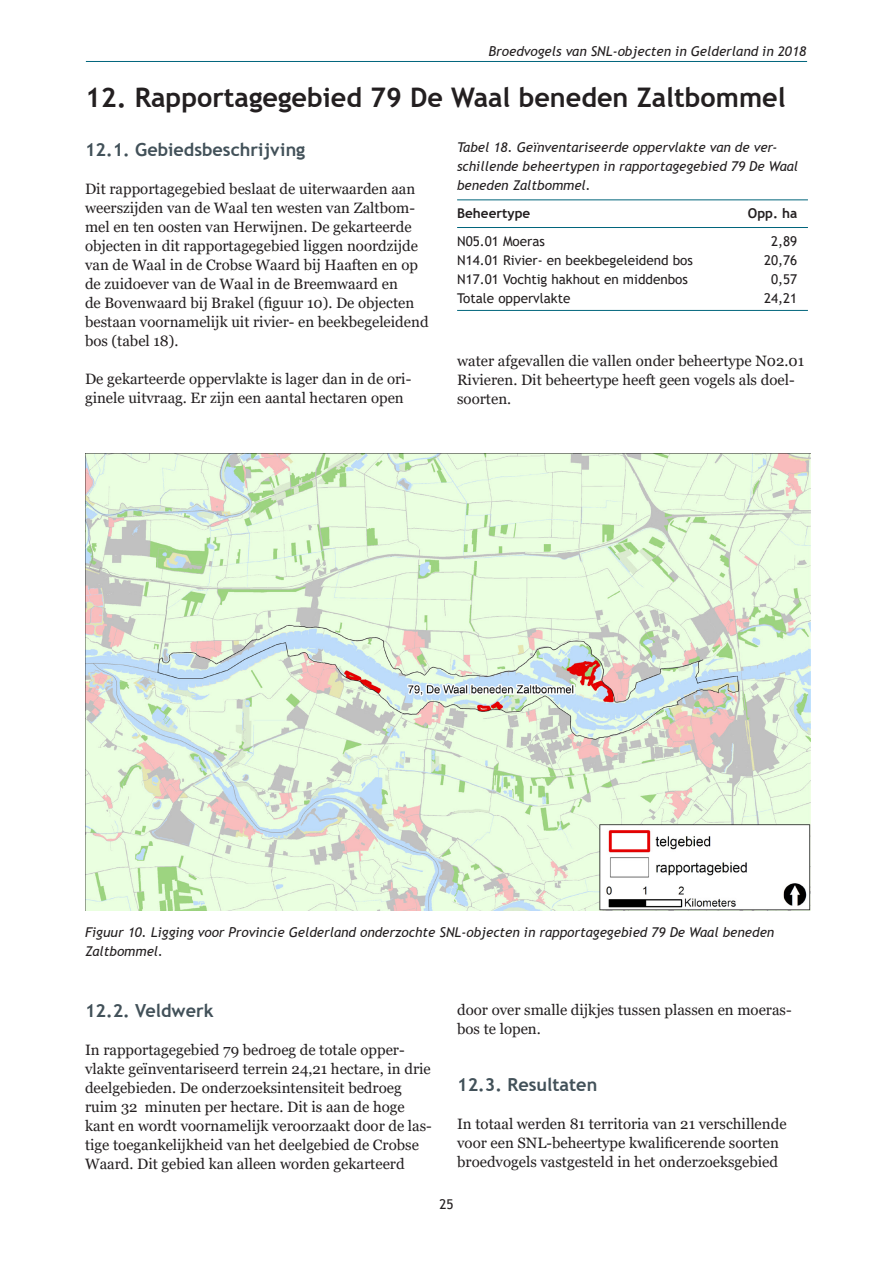
<style>
.page{position:relative;width:893px;height:1263px;background:#fff}
.page>*{position:absolute;margin:0;border:0;box-sizing:border-box;transform-origin:0 0}
.hoofdstuktitel{font:700 27px "Trebuchet MS";color:#231f20}
.paragraaf{font:700 18px "Trebuchet MS";color:#425159}
.hoofdtekst{font:15px/19px "Georgia";color:#231f20}
.tabel{font:italic 13.5px/19px "Trebuchet MS";color:#231f20}
.tabel-2{font:13.5px "Trebuchet MS";color:#231f20}
.hoofdtekst-2{font:italic 13.5px/19px "Trebuchet MS";color:#231f20}
.tabel-3{font:700 13.5px "Trebuchet MS";color:#231f20}
</style>
<div class="page">
<hr style="left:86px;top:61px;width:721px;height:1px;background:#00657c">
<hr style="left:457px;top:200px;width:351px;height:1px;background:#00657c">
<hr style="left:457px;top:227px;width:351px;height:1px;background:#00657c">
<hr style="left:457px;top:310px;width:351px;height:1px;background:#00657c">
<img style="left:85px;top:454px;width:725px;height:456px">
<p class="tabel" style="left:489px;top:42px;width:319px">Broedvogels van SNL-objecten in Gelderland in 2018</p>
<p class="hoofdstuktitel" style="left:85px;top:81px;width:702px">12. Rapportagegebied 79 De Waal beneden Zaltbommel</p>
<p class="paragraaf" style="left:85px;top:138px;width:222px">12.1. Gebiedsbeschrijving</p>
<p class="hoofdtekst" style="left:85px;top:179px;width:345px">Dit rapportagegebied beslaat de uiterwaarden aan weerszijden van de Waal ten westen van Zaltbom&shy;mel en ten oosten van Herwijnen. De gekarteerde objecten in dit rapportagegebied liggen noordzijde van de Waal in de Crobse Waard bij Haaften en op de zuidoever van de Waal in de Breemwaard en<br>de Bovenwaard bij Brakel (figuur 10). De objecten bestaan voornamelijk uit rivier- en beekbegeleidend bos (tabel 18).</p>
<p class="hoofdtekst" style="left:85px;top:369px;width:328px">De gekarteerde oppervlakte is lager dan in de ori&shy;ginele uitvraag. Er zijn een aantal hectaren open</p>
<p class="tabel" style="left:457px;top:138px;width:343px">Tabel 18. Geïnventariseerde oppervlakte van de ver&shy;schillende beheertypen in rapportagegebied 79 De Waal beneden Zaltbommel.</p>
<p class="tabel-3" style="left:457px;top:205px;width:75px">Beheertype</p>
<p class="tabel-3" style="left:748px;top:205px;width:51px">Opp. ha</p>
<p class="tabel-2" style="left:457px;top:233px;width:89px">N05.01 Moeras</p>
<p class="tabel-2" style="left:771px;top:233px;width:28px">2,89</p>
<p class="tabel-2" style="left:457px;top:252px;width:237px">N14.01 Rivier- en beekbegeleidend bos</p>
<p class="tabel-2" style="left:764px;top:252px;width:35px">20,76</p>
<p class="tabel-2" style="left:457px;top:271px;width:232px">N17.01 Vochtig hakhout en middenbos</p>
<p class="tabel-2" style="left:771px;top:271px;width:28px">0,57</p>
<p class="tabel-2" style="left:457px;top:290px;width:115px">Totale oppervlakte</p>
<p class="tabel-2" style="left:764px;top:290px;width:35px">24,21</p>
<p class="hoofdtekst" style="left:457px;top:352px;width:348px">water afgevallen die vallen onder beheertype N02.01<br>Rivieren. Dit beheertype heeft geen vogels als doel&shy;soorten.</p>
<p class="hoofdtekst-2" style="left:85px;top:923px;width:691px">Figuur 10. Ligging voor Provincie Gelderland onderzochte SNL-objecten in rapportagegebied 79 De Waal beneden<br>Zaltbommel.</p>
<p class="paragraaf" style="left:85px;top:999px;width:130px">12.2. Veldwerk</p>
<p class="hoofdtekst" style="left:85px;top:1040px;width:348px">In rapportagegebied 79 bedroeg de totale opper&shy;vlakte geïnventariseerd terrein 24,21 hectare, in drie deelgebieden. De onderzoeksintensiteit bedroeg ruim 32 minuten per hectare. Dit is aan de hoge kant en wordt voornamelijk veroorzaakt door de las&shy;tige toegankelijkheid van het deelgebied de Crobse Waard. Dit gebied kan alleen worden gekarteerd</p>
<p class="hoofdtekst" style="left:457px;top:1000px;width:336px">door over smalle dijkjes tussen plassen en moeras&shy;bos te lopen.</p>
<p class="paragraaf" style="left:457px;top:1073px;width:142px">12.3. Resultaten</p>
<p class="hoofdtekst" style="left:457px;top:1115px;width:331px">In totaal werden 81 territoria van 21 verschillende voor een SNL-beheertype kwalificerende soorten broedvogels vastgesteld in het onderzoeksgebied</p>
<p class="tabel-2" style="left:439px;top:1195px;width:16px">25</p>
</div>
